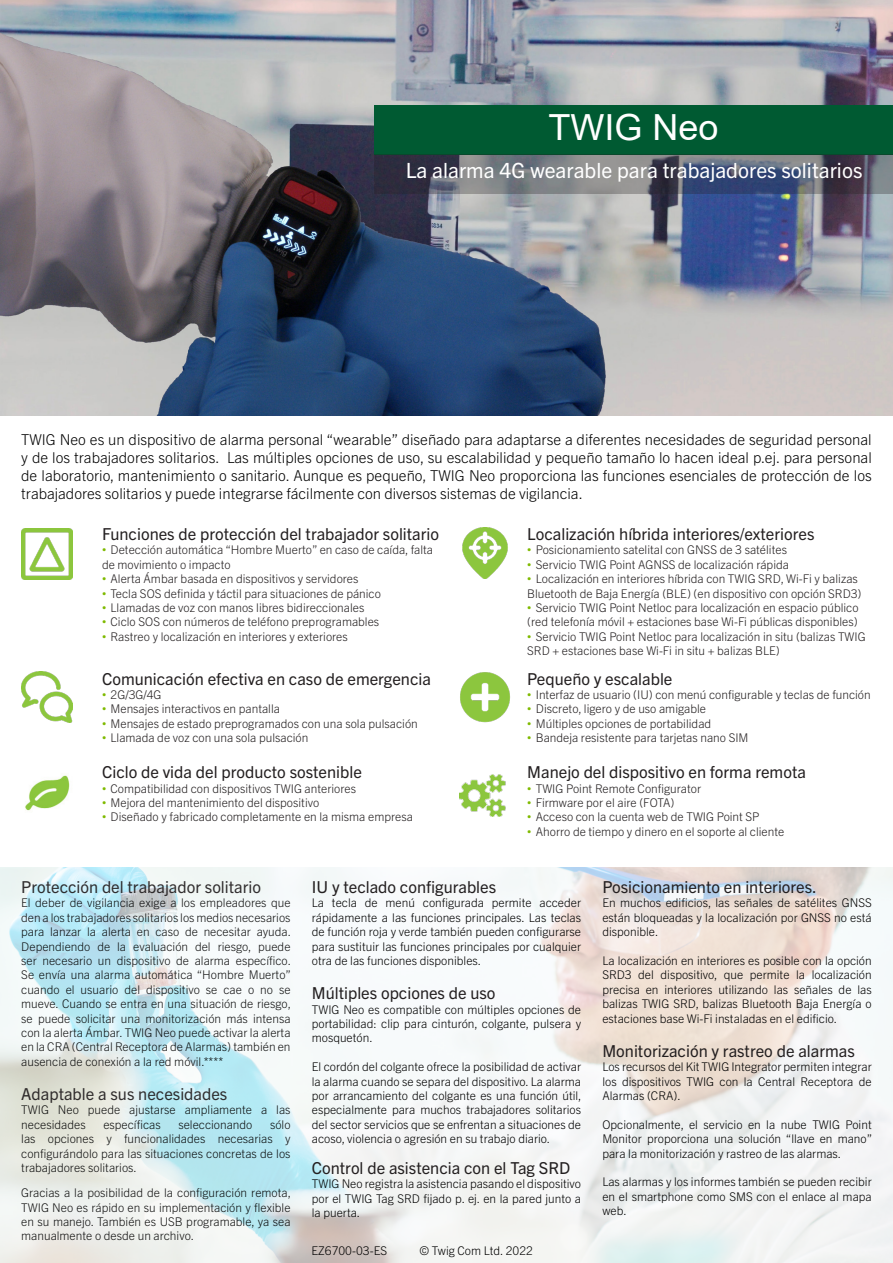
<style>
.page{position:relative;width:893px;height:1263px;background:#fff}
.page>*{position:absolute;margin:0;border:0;box-sizing:border-box;transform-origin:0 0}
.Paragraph_Style_P5_d{font:36px "Arial";color:#fff}
.TWIG_datasheet_image{font:21px "Trade Gothic Next LT Pro";color:#fff}
.TWIG_datasheet_parag{font:16.5px "Trade Gothic Next LT Pro";color:#231f20}
.TWIG_ingressi_10_pt{font:300 15px/18px "Trade Gothic Next LT Pro";color:#000;text-align:justify}
.TWIG_P5_datasheet_ma{font:300 12px/14.4px "Trade Gothic Next LT Pro";color:#000;text-align:justify}
.t1{font:300 12px/14.4px "Trade Gothic Next LT Pro";color:#231f20}
.s1{font-family:"Arial";font-weight:400;color:#7fba00}
</style>
<div class="page">
<img style="left:0;top:0;width:893px;height:415px">
<img style="left:21px;top:672px;width:51px;height:51px">
<img style="left:25px;top:775px;width:45px;height:36px">
<img style="left:460px;top:672px;width:50px;height:51px">
<img style="left:459px;top:774px;width:47px;height:42px">
<img style="left:462px;top:527px;width:46px;height:51px">
<div style="left:374px;top:105px;width:519px;height:50px;background:#005a32"></div>
<svg style="left:0;top:867px;width:893px;height:396px;fill:#f2f3f4"></svg>
<img style="left:21px;top:528px;width:51px;height:51px">
<svg style="left:374px;top:154px;width:519px;height:39px;background:#5d6270"></svg>
<p class="Paragraph_Style_P5_d" style="left:549px;top:103px;width:172px">TWIG Neo</p>
<p class="TWIG_datasheet_image" style="left:406px;top:156px;width:458px">La alarma 4G wearable para trabajadores solitarios</p>
<p class="TWIG_ingressi_10_pt" style="left:21px;top:430px;width:852px">TWIG Neo es un dispositivo de alarma personal “wearable” diseñado para adaptarse a diferentes necesidades de seguridad personal y de los trabajadores solitarios. Las múltiples opciones de uso, su escalabilidad y pequeño tamaño lo hacen ideal p.ej. para personal de laboratorio, mantenimiento o sanitario. Aunque es pequeño, TWIG Neo proporciona las funciones esenciales de protección de los trabajadores solitarios y puede integrarse fácilmente con diversos sistemas de vigilancia.</p>
<p class="TWIG_datasheet_parag" style="left:102px;top:523px;width:339px">Funciones de protección del trabajador solitario</p>
<p class="t1" style="left:102px;top:542px;width:333px"><span class="s1">•</span> Detección automática “Hombre Muerto” en caso de caída, falta de movimiento o impacto</p>
<p class="t1" style="left:102px;top:571px;width:258px"><span class="s1">•</span> Alerta Ámbar basada en dispositivos y servidores</p>
<p class="t1" style="left:102px;top:585px;width:280px"><span class="s1">•</span> Tecla SOS definida y táctil para situaciones de pánico</p>
<p class="t1" style="left:102px;top:600px;width:264px"><span class="s1">•</span> Llamadas de voz con manos libres bidireccionales</p>
<p class="t1" style="left:102px;top:614px;width:279px"><span class="s1">•</span> Ciclo SOS con números de teléfono preprogramables</p>
<p class="t1" style="left:102px;top:628px;width:247px"><span class="s1">•</span> Rastreo y localización en interiores y exteriores</p>
<p class="TWIG_datasheet_parag" style="left:102px;top:667px;width:330px">Comunicación efectiva en caso de emergencia</p>
<p class="t1" style="left:102px;top:687px;width:61px"><span class="s1">•</span> 2G/3G/4G</p>
<p class="t1" style="left:102px;top:701px;width:179px"><span class="s1">•</span> Mensajes interactivos en pantalla</p>
<p class="t1" style="left:102px;top:715px;width:317px"><span class="s1">•</span> Mensajes de estado preprogramados con una sola pulsación</p>
<p class="t1" style="left:102px;top:730px;width:208px"><span class="s1">•</span> Llamada de voz con una sola pulsación</p>
<p class="TWIG_datasheet_parag" style="left:102px;top:761px;width:261px">Ciclo de vida del producto sostenible</p>
<p class="t1" style="left:102px;top:780px;width:255px"><span class="s1">•</span> Compatibilidad con dispositivos TWIG anteriores</p>
<p class="t1" style="left:102px;top:795px;width:219px"><span class="s1">•</span> Mejora del mantenimiento del dispositivo</p>
<p class="t1" style="left:102px;top:809px;width:312px"><span class="s1">•</span> Diseñado y fabricado completamente en la misma empresa</p>
<p class="TWIG_datasheet_parag" style="left:527px;top:523px;width:289px">Localización híbrida interiores/exteriores</p>
<p class="t1" style="left:527px;top:542px;width:261px"><span class="s1">•</span> Posicionamiento satelital con GNSS de 3 satélites</p>
<p class="t1" style="left:527px;top:556px;width:263px"><span class="s1">•</span> Servicio TWIG Point AGNSS de localización rápida</p>
<p class="t1" style="left:527px;top:571px;width:336px"><span class="s1">•</span> Localización en interiores híbrida con TWIG SRD, Wi-Fi y balizas<br>Bluetooth de Baja Energía (BLE) (en dispositivo con opción SRD3)</p>
<p class="t1" style="left:527px;top:600px;width:333px"><span class="s1">•</span> Servicio TWIG Point Netloc para localización en espacio público (red telefonía móvil + estaciones base Wi-Fi públicas disponibles)</p>
<p class="t1" style="left:527px;top:628px;width:340px"><span class="s1">•</span> Servicio TWIG Point Netloc para localización in situ (balizas TWIG<br>SRD + estaciones base Wi-Fi in situ + balizas BLE)</p>
<p class="TWIG_datasheet_parag" style="left:527px;top:667px;width:147px">Pequeño y escalable</p>
<p class="t1" style="left:527px;top:687px;width:345px"><span class="s1">•</span> Interfaz de usuario (IU) con menú configurable y teclas de función</p>
<p class="t1" style="left:527px;top:701px;width:180px"><span class="s1">•</span> Discreto, ligero y de uso amigable</p>
<p class="t1" style="left:527px;top:715px;width:185px"><span class="s1">•</span> Múltiples opciones de portabilidad</p>
<p class="t1" style="left:527px;top:730px;width:223px"><span class="s1">•</span> Bandeja resistente para tarjetas nano SIM</p>
<p class="TWIG_datasheet_parag" style="left:527px;top:761px;width:280px">Manejo del dispositivo en forma remota</p>
<p class="t1" style="left:527px;top:780px;width:175px"><span class="s1">•</span> TWIG Point Remote Configurator</p>
<p class="t1" style="left:527px;top:795px;width:149px"><span class="s1">•</span> Firmware por el aire (FOTA)</p>
<p class="t1" style="left:527px;top:809px;width:234px"><span class="s1">•</span> Acceso con la cuenta web de TWIG Point SP</p>
<p class="t1" style="left:527px;top:823px;width:259px"><span class="s1">•</span> Ahorro de tiempo y dinero en el soporte al cliente</p>
<h3 class="TWIG_datasheet_parag" style="left:21px;top:875px;width:241px">Protección del trabajador solitario</h3>
<p class="TWIG_P5_datasheet_ma" style="left:21px;top:895px;width:271px">El deber de vigilancia exige a los empleadores que den a los trabajadores solitarios los medios necesarios para lanzar la alerta en caso de necesitar ayuda.<br>Dependiendo de la evaluación del riesgo, puede ser necesario un dispositivo de alarma específico.<br>Se envía una alarma automática “Hombre Muerto” cuando el usuario del dispositivo se cae o no se mueve. Cuando se entra en una situación de riesgo, se puede solicitar una monitorización más intensa con la alerta Ámbar. TWIG Neo puede activar la alerta en la CRA (Central Receptora de Alarmas) también en ausencia de conexión a la red móvil.****</p>
<h3 class="TWIG_datasheet_parag" style="left:21px;top:1082px;width:208px">Adaptable a sus necesidades</h3>
<p class="TWIG_P5_datasheet_ma" style="left:21px;top:1102px;width:271px">TWIG Neo puede ajustarse ampliamente a las necesidades</p>
<p class="TWIG_P5_datasheet_ma" style="left:103px;top:1116px;width:59px">específicas</p>
<p class="TWIG_P5_datasheet_ma" style="left:178px;top:1116px;width:76px">seleccionando</p>
<p class="TWIG_P5_datasheet_ma" style="left:21px;top:1116px;width:271px;text-indent:249px">sólo las opciones y funcionalidades necesarias y configurándolo para las situaciones concretas de los trabajadores solitarios.</p>
<p class="TWIG_P5_datasheet_ma" style="left:21px;top:1185px;width:271px">Gracias a la posibilidad de la configuración remota, TWIG Neo es rápido en su implementación y flexible en su manejo. También es USB programable, ya sea manualmente o desde un archivo.</p>
<p class="TWIG_datasheet_parag" style="left:312px;top:875px;width:186px">IU y teclado configurables</p>
<p class="TWIG_P5_datasheet_ma" style="left:312px;top:895px;width:271px">La tecla de menú configurada permite acceder rápidamente a las funciones principales. Las teclas de función roja y verde también pueden configurarse para sustituir las funciones principales por cualquier otra de las funciones disponibles.</p>
<p class="TWIG_datasheet_parag" style="left:312px;top:982px;width:185px">Múltiples opciones de uso</p>
<p class="TWIG_P5_datasheet_ma" style="left:312px;top:1001px;width:271px">TWIG Neo es compatible con múltiples opciones de portabilidad: clip para cinturón, colgante, pulsera y mosquetón.</p>
<p class="TWIG_P5_datasheet_ma" style="left:312px;top:1059px;width:271px">El cordón del colgante ofrece la posibilidad de activar la alarma cuando se separa del dispositivo. La alarma por arrancamiento del colgante es una función útil, especialmente para muchos trabajadores solitarios del sector servicios que se enfrentan a situaciones de acoso, violencia o agresión en su trabajo diario.</p>
<p class="TWIG_datasheet_parag" style="left:312px;top:1156px;width:260px">Control de asistencia con el Tag SRD</p>
<p class="TWIG_P5_datasheet_ma" style="left:312px;top:1176px;width:271px">TWIG Neo registra la asistencia pasando el dispositivo por el TWIG Tag SRD fijado p. ej. en la pared junto a la puerta.</p>
<p class="TWIG_P5_datasheet_ma" style="left:311px;top:1243px;width:77px">EZ6700-03-ES</p>
<p class="TWIG_P5_datasheet_ma" style="left:419px;top:1243px;width:115px">© Twig Com Ltd. 2022</p>
<p class="TWIG_datasheet_parag" style="left:602px;top:875px;width:216px">Posicionamiento en interiores.</p>
<p class="TWIG_P5_datasheet_ma" style="left:602px;top:895px;width:271px">En muchos edificios, las señales de satélites GNSS están bloqueadas y la localización por GNSS no está disponible.</p>
<p class="TWIG_P5_datasheet_ma" style="left:602px;top:953px;width:271px">La localización en interiores es posible con la opción SRD3 del dispositivo, que permite la localización precisa en interiores utilizando las señales de las balizas TWIG SRD, balizas Bluetooth Baja Energía o estaciones base Wi-Fi instaladas en el edificio.</p>
<p class="TWIG_datasheet_parag" style="left:602px;top:1039px;width:254px">Monitorización y rastreo de alarmas</p>
<p class="TWIG_P5_datasheet_ma" style="left:602px;top:1059px;width:271px">Los recursos del Kit TWIG Integrator permiten integrar los dispositivos TWIG con la Central Receptora de Alarmas (CRA).</p>
<p class="TWIG_P5_datasheet_ma" style="left:602px;top:1116px;width:271px">Opcionalmente, el servicio en la nube TWIG Point Monitor proporciona una solución “llave en mano” para la monitorización y rastreo de las alarmas.</p>
<p class="TWIG_P5_datasheet_ma" style="left:602px;top:1174px;width:271px">Las alarmas y los informes también se pueden recibir en el smartphone como SMS con el enlace al mapa web.</p>
</div>
